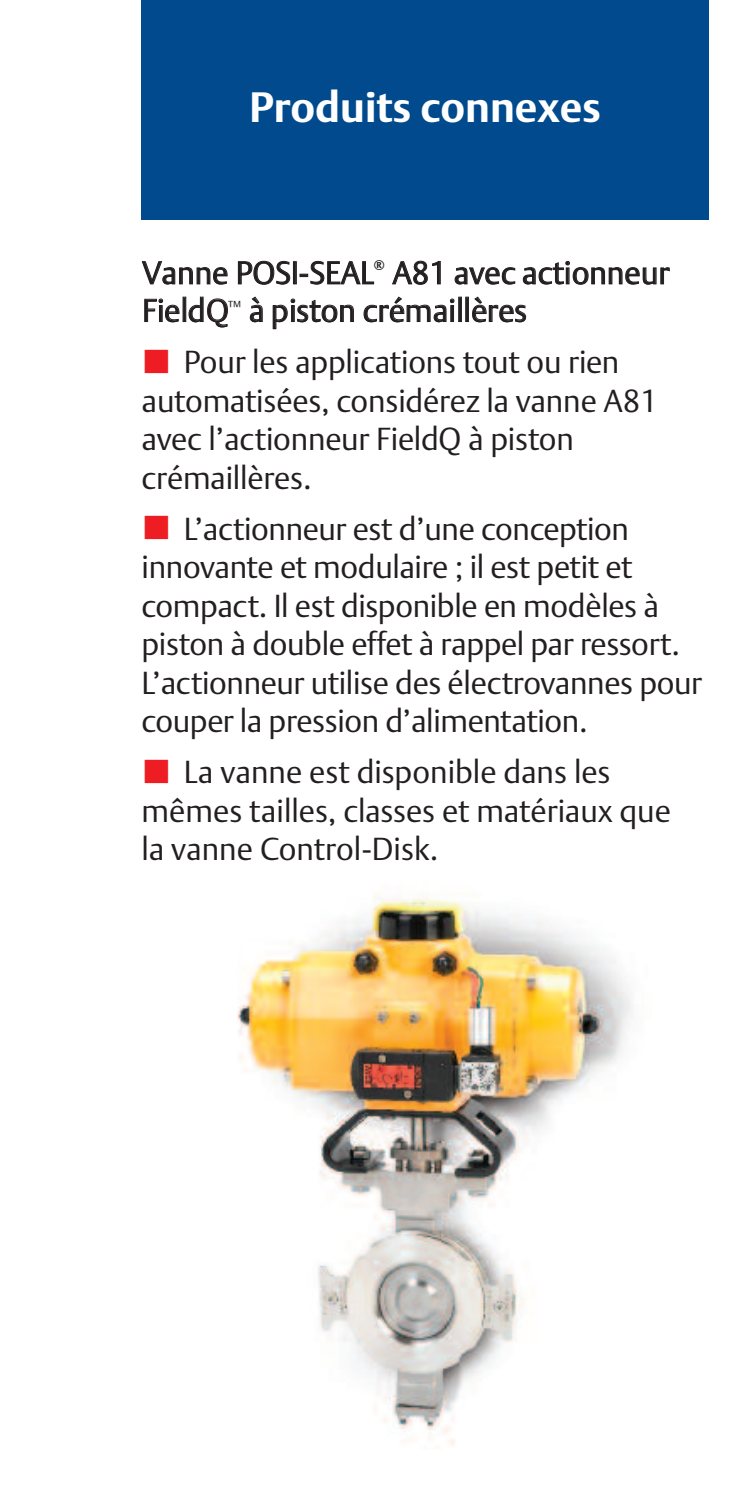
<style>
.page{position:relative;width:756px;height:1512px;background:#fff}
.page>*{position:absolute;margin:0;border:0;box-sizing:border-box;transform-origin:0 0}
.t1{font:700 42px "DTL Argo T";color:#fff}
.t2{font:31.5px/38.5px "DTL Argo T Light";letter-spacing:-.01em;color:#231f20}
.t3{font:700 14px "DTL Argo T";color:#231f20}
</style>
<div class="page">
<img style="left:237px;top:892px;width:395px;height:554px">
<div style="left:142px;top:0;width:567px;height:220px;background:#004a8d"></div>
<h1 class="t1" style="left:250px;top:83px;width:353px">Produits connexes</h1>
<p class="t2" style="left:142px;top:254px;width:233px">Vanne POSI-SEAL</p>
<p class="t3" style="left:374px;top:257px;width:12px">®</p>
<p class="t2" style="left:142px;top:254px;width:529px;text-indent:250px">A81 avec actionneur<br>FieldQ<sup>™</sup> à piston crémaillères</p>
<p class="t2" style="left:142px;top:343px;width:518px;text-indent:42px">Pour les applications tout ou rien automatisées, considérez la vanne A81 avec l’actionneur FieldQ à piston crémaillères.</p>
<p class="t2" style="left:142px;top:510px;width:562px;text-indent:42px">L’actionneur est d’une conception innovante et modulaire ; il est petit et compact. Il est disponible en modèles à piston à double effet à rappel par ressort.<br>L’actionneur utilise des électrovannes pour couper la pression d’alimentation.</p>
<p class="t2" style="left:142px;top:753px;width:531px;text-indent:42px">La vanne est disponible dans les mêmes tailles, classes et matériaux que la vanne Control-Disk.</p>
</div>
